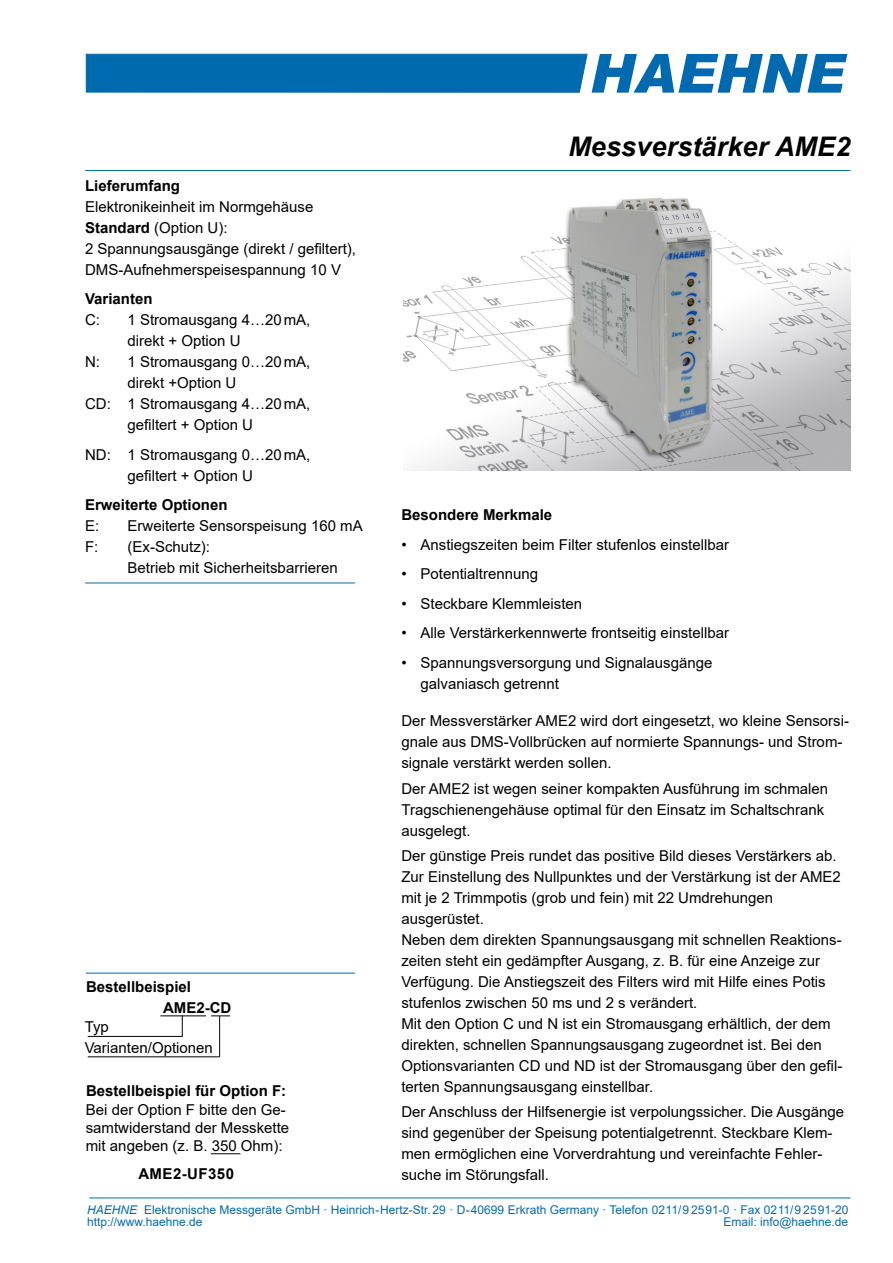
<style>
.page{position:relative;width:893px;height:1263px;background:#fff}
.page>*{position:absolute;margin:0;border:0;box-sizing:border-box;transform-origin:0 0}
.t1{font:italic 700 27px "Arial";letter-spacing:.005em;color:#000}
.t2{font:15px/21px "Arial";color:#000}
.t3{font:700 15px "Arial";color:#000}
.t4{font:700 15px "Arial";letter-spacing:.03em;color:#000}
.t5{font:12px/11.7px "Arial";color:#066aaf}
.s1{font-weight:700}
.s2{font-style:italic}
</style>
<div class="page">
<img style="left:404px;top:197px;width:446px;height:274px">
<hr style="left:85px;top:170px;width:765px;height:1px;background:#066aaf">
<hr style="left:85px;top:583px;width:270px;height:1px;background:#066aaf">
<hr style="left:89px;top:1198px;width:761px;height:1px;background:#066aaf">
<svg style="left:85px;top:53px;width:762px;height:40px;background:#2a82bc"></svg>
<hr style="left:160px;top:1015px;width:70px;height:1px;background:#000">
<svg style="left:182px;top:1015px;width:1px;height:21px"></svg>
<hr style="left:88px;top:1036px;width:94px;height:1px;background:#000">
<hr style="left:219px;top:1016px;width:1px;height:41px;background:#000">
<hr style="left:88px;top:1056px;width:132px;height:1px;background:#000">
<hr style="left:86px;top:973px;width:269px;height:1px;background:#066aaf">
<svg style="left:211px;top:1153px;width:29px;height:1px"></svg>
<p class="t3" style="left:85px;top:175px;width:97px">Lieferumfang</p>
<p class="t2" style="left:85px;top:196px;width:272px">Elektronikeinheit im Normgehäuse <span class="s1">Standard</span> (Option U):<br>2 Spannungsausgänge (direkt / gefiltert), DMS-Aufnehmerspeisespannung 10 V</p>
<p class="t3" style="left:85px;top:288px;width:69px">Varianten</p>
<p class="t2" style="left:85px;top:309px;width:16px">C:</p>
<p class="t2" style="left:128px;top:309px;width:184px">1 Stromausgang 4…20mA, direkt + Option U</p>
<p class="t2" style="left:85px;top:351px;width:16px">N:</p>
<p class="t2" style="left:128px;top:351px;width:184px">1 Stromausgang 0…20mA,</p>
<p class="t2" style="left:128px;top:372px;width:110px">direkt +Option U</p>
<p class="t2" style="left:85px;top:393px;width:227px">CD: 1 Stromausgang 4…20mA,</p>
<p class="t2" style="left:128px;top:414px;width:127px">gefiltert + Option U</p>
<p class="t2" style="left:128px;top:444px;width:184px;text-indent:-43px">ND: 1 Stromausgang 0…20mA, gefiltert + Option U</p>
<p class="t3" style="left:85px;top:494px;width:144px">Erweiterte Optionen</p>
<p class="t2" style="left:85px;top:515px;width:16px">E:</p>
<p class="t2" style="left:128px;top:515px;width:237px">Erweiterte Sensorspeisung 160 mA</p>
<p class="t2" style="left:85px;top:536px;width:15px">F:</p>
<p class="t2" style="left:128px;top:536px;width:212px">(Ex-Schutz):<br>Betrieb mit Sicherheitsbarrieren</p>
<p class="t3" style="left:86px;top:976px;width:107px">Bestellbeispiel</p>
<p class="t3" style="left:163px;top:997px;width:70px">AME2-CD</p>
<p class="t2" style="left:85px;top:1016px;width:130px">Typ<br>Varianten/Optionen</p>
<p class="t3" style="left:86px;top:1080px;width:202px">Bestellbeispiel für Option F:</p>
<p class="t2" style="left:86px;top:1101px;width:205px;line-height:18px">Bei der Option F bitte den Ge&shy;samtwiderstand der Messkette mit angeben (z. B. 350 Ohm):</p>
<p class="t4" style="left:138px;top:1163px;width:97px">AME2-UF350</p>
<h1 class="t1" style="left:568px;top:128px;width:284px">Messverstärker AME2</h1>
<p class="t3" style="left:401px;top:505px;width:152px">Besondere Merkmale</p>
<p class="t2" style="left:401px;top:534px;width:329px">• Anstiegszeiten beim Filter stufenlos einstellbar</p>
<p class="t2" style="left:401px;top:564px;width:138px">• Potentialtrennung</p>
<p class="t2" style="left:401px;top:593px;width:182px">• Steckbare Klemmleisten</p>
<p class="t2" style="left:401px;top:623px;width:329px">• Alle Verstärkerkennwerte frontseitig einstellbar</p>
<p class="t2" style="left:421px;top:652px;width:293px;text-indent:-19px">• Spannungsversorgung und Signalausgänge galvaniasch getrennt</p>
<p class="t2" style="left:401px;top:710px;width:449px">Der Messverstärker AME2 wird dort eingesetzt, wo kleine Sensorsi&shy;gnale aus DMS-Vollbrücken auf normierte Spannungs- und Strom&shy;signale verstärkt werden sollen.</p>
<p class="t2" style="left:401px;top:778px;width:428px">Der AME2 ist wegen seiner kompakten Ausführung im schmalen<br>Tragschienengehäuse optimal für den Einsatz im Schaltschrank ausgelegt.</p>
<p class="t2" style="left:401px;top:845px;width:443px">Der günstige Preis rundet das positive Bild dieses Verstärkers ab.<br>Zur Einstellung des Nullpunktes und der Verstärkung ist der AME2 mit je 2 Trimmpotis (grob und fein) mit 22 Umdrehungen ausgerüstet.<br>Neben dem direkten Spannungsausgang mit schnellen Reaktions&shy;zeiten steht ein gedämpfter Ausgang, z. B. für eine Anzeige zur Verfügung. Die Anstiegszeit des Filters wird mit Hilfe eines Potis stufenlos zwischen 50 ms und 2 s verändert.<br>Mit den Option C und N ist ein Stromausgang erhältlich, der dem direkten, schnellen Spannungsausgang zugeordnet ist. Bei den Optionsvarianten CD und ND ist der Stromausgang über den gefil&shy;terten Spannungsausgang einstellbar.</p>
<p class="t2" style="left:401px;top:1101px;width:444px">Der Anschluss der Hilfsenergie ist verpolungssicher. Die Ausgänge sind gegenüber der Speisung potentialgetrennt. Steckbare Klem&shy;men ermöglichen eine Vorverdrahtung und vereinfachte Fehler&shy;suche im Störungsfall.</p>
<p class="t5" style="left:87px;top:1203px;width:763px"><span class="s2">HAEHNE</span> Elektronische Messgeräte GmbH · Heinrich-Hertz-Str. 29 · D-40699 Erkrath Germany · Telefon 0211/9 25 91-0 · Fax 0211/9 25 91-20 http://www.haehne.de</p>
<p class="t5" style="left:723px;top:1215px;width:126px">Email: info@haehne.de</p>
</div>
